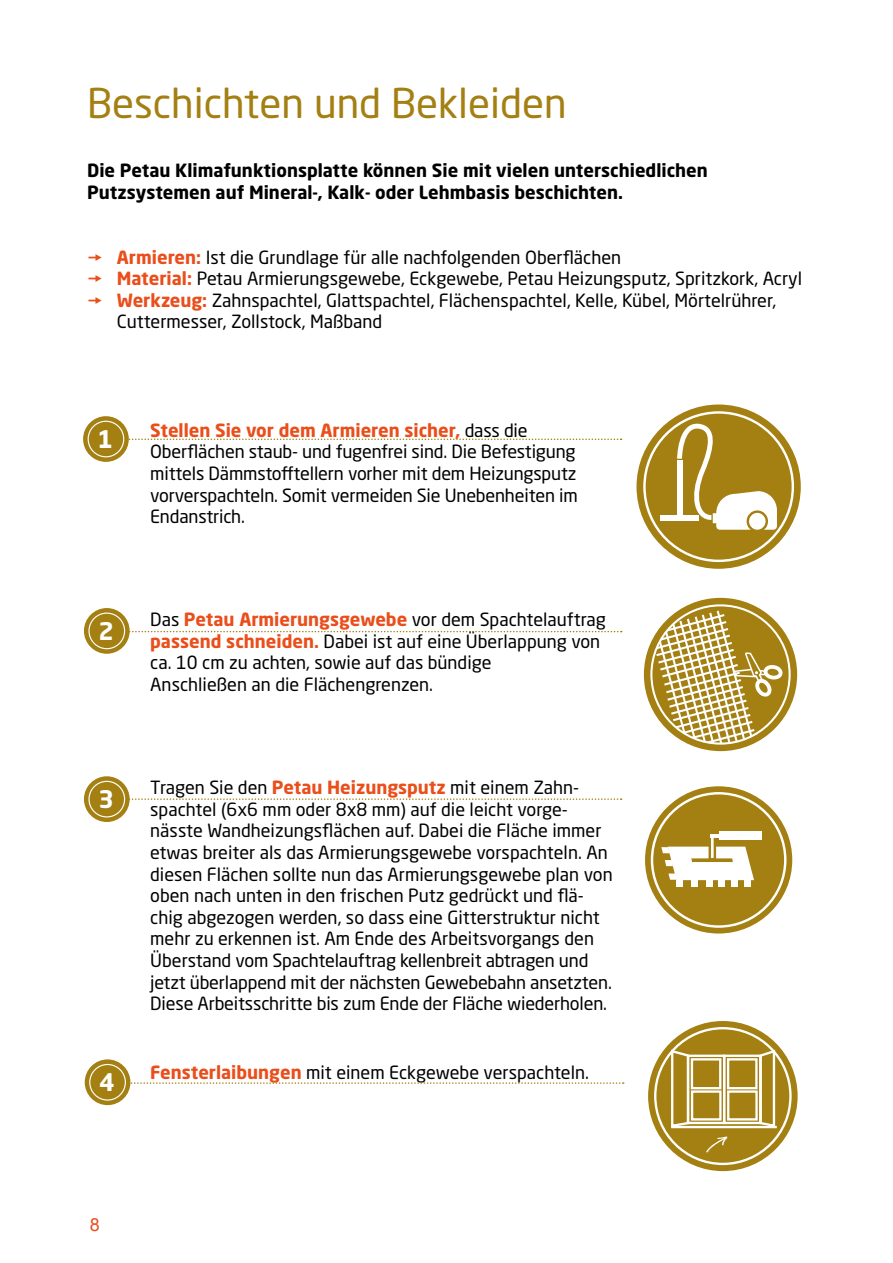
<style>
.page{position:relative;width:893px;height:1263px;background:#fff}
.page>*{position:absolute;margin:0;border:0;box-sizing:border-box;transform-origin:0 0}
.t1{font:40.5px "Neo Sans W1 G";color:#a48013}
.t2{font:700 24px "Neo Sans W1 G";color:#fff}
.t3{font:18px/21.6px "Neo Sans W1 G";color:#000}
.t4{font:700 18px/21.6px "Neo Sans W1 G";color:#000}
.t5{font:18px "Arial";color:#e94e1b}
.s1{color:#e94e1b}
.s2{font-weight:700;color:#e94e1b}
</style>
<div class="page">
<svg style="left:129px;top:438px;width:493px;height:2px"></svg>
<svg style="left:130px;top:631px;width:492px;height:1px"></svg>
<svg style="left:130px;top:798px;width:492px;height:2px"></svg>
<svg style="left:130px;top:1082px;width:494px;height:2px"></svg>
<div style="left:83px;top:416px;width:46px;height:46px;background:#a48013;border-radius:50%"></div>
<div style="left:88px;top:421px;width:36px;height:36px;border:1px solid #fff;border-radius:50%"></div>
<div style="left:84px;top:608px;width:46px;height:46px;background:#a48013;border-radius:50%"></div>
<div style="left:88px;top:612px;width:37px;height:37px;border:1px solid #fff;border-radius:50%"></div>
<div style="left:84px;top:776px;width:46px;height:46px;background:#a48013;border-radius:50%"></div>
<div style="left:88px;top:781px;width:37px;height:36px;border:1px solid #fff;border-radius:50%"></div>
<div style="left:85px;top:1059px;width:45px;height:46px;background:#a48013;border-radius:50%"></div>
<div style="left:89px;top:1064px;width:37px;height:36px;border:1px solid #fff;border-radius:50%"></div>
<svg style="left:635px;top:403px;width:167px;height:167px;fill:#a48013"></svg>
<div style="left:644px;top:412px;width:149px;height:149px;background:#a48013;border-radius:50%"></div>
<div style="left:660px;top:515px;width:39px;height:6px;background:#fff"></div>
<svg style="left:675px;top:424px;width:102px;height:106px"></svg>
<svg style="left:748px;top:512px;width:19px;height:19px"></svg>
<div style="left:747px;top:510px;width:21px;height:22px;border:2px solid #a48013;border-radius:50%"></div>
<svg style="left:643px;top:597px;width:155px;height:155px;background:#b5973f"></svg>
<div style="left:641px;top:595px;width:159px;height:159px;border:3px solid #fff;border-radius:50%"></div>
<svg style="left:651px;top:608px;width:132px;height:136px"></svg>
<svg style="left:643px;top:785px;width:151px;height:150px;fill:#a48013"></svg>
<div style="left:642px;top:783px;width:153px;height:153px;border:3px solid #fff;border-radius:50%"></div>
<div style="left:652px;top:793px;width:133px;height:133px;background:#a48013;border-radius:50%"></div>
<div style="left:677px;top:880px;width:6px;height:7px;background:#fff"></div>
<div style="left:692px;top:880px;width:6px;height:7px;background:#fff"></div>
<div style="left:706px;top:880px;width:7px;height:7px;background:#fff"></div>
<div style="left:719px;top:880px;width:6px;height:7px;background:#fff"></div>
<div style="left:732px;top:880px;width:6px;height:7px;background:#fff"></div>
<div style="left:745px;top:880px;width:6px;height:7px;background:#fff"></div>
<svg style="left:661px;top:847px;width:93px;height:33px"></svg>
<svg style="left:708px;top:834px;width:8px;height:26px"></svg>
<hr style="left:711px;top:835px;width:35px;height:3px;background:#fff">
<div style="left:719px;top:831px;width:43px;height:9px;background:#fff"></div>
<svg style="left:647px;top:1019px;width:152px;height:153px;fill:#a48013"></svg>
<div style="left:645px;top:1018px;width:155px;height:156px;border:3px solid #fff;border-radius:50%"></div>
<div style="left:655px;top:1028px;width:135px;height:136px;background:#a48013;border-radius:50%"></div>
<div style="left:687px;top:1054px;width:38px;height:70px;border:2px solid #fff"></div>
<div style="left:691px;top:1058px;width:30px;height:31px;border:2px solid #fff"></div>
<div style="left:723px;top:1054px;width:38px;height:70px;border:2px solid #fff"></div>
<svg style="left:758px;top:1048px;width:18px;height:78px"></svg>
<div style="left:727px;top:1058px;width:31px;height:31px;border:2px solid #fff"></div>
<svg style="left:670px;top:1048px;width:21px;height:78px"></svg>
<hr style="left:671px;top:1126px;width:106px;height:2px;background:#fff">
<div style="left:691px;top:1090px;width:31px;height:30px;border:2px solid #fff"></div>
<div style="left:727px;top:1090px;width:31px;height:30px;border:2px solid #fff"></div>
<svg style="left:706px;top:1136px;width:21px;height:17px"></svg>
<h1 class="t1" style="left:87px;top:78px;width:481px">Beschichten und Bekleiden</h1>
<p class="t4" style="left:87px;top:159px;width:622px">Die Petau Klimafunktionsplatte können Sie mit vielen unterschiedlichen<br>Putzsystemen auf Mineral-, Kalk- oder Lehmbasis beschichten.</p>
<p class="t3" style="left:87px;top:246px;width:536px"><span class="s1">▼</span> <span class="s2">Armieren:</span> Ist die Grundlage für alle nachfolgenden Oberflächen</p>
<p class="t3" style="left:87px;top:267px;width:716px"><span class="s1">▼</span> <span class="s2">Material:</span> Petau Armierungsgewebe, Eckgewebe, Petau Heizungsputz, Spritzkork, Acryl</p>
<p class="t3" style="left:117px;top:289px;width:661px;text-indent:-30px"><span class="s1">▼</span> <span class="s2">Werkzeug:</span> Zahnspachtel, Glattspachtel, Flächenspachtel, Kelle, Kübel, Mörtelrührer,<br>Cuttermesser, Zollstock, Maßband</p>
<h2 class="t2" style="left:98px;top:424px;width:17px">1</h2>
<h2 class="t2" style="left:98px;top:616px;width:17px">2</h2>
<h2 class="t2" style="left:98px;top:784px;width:17px">3</h2>
<h2 class="t2" style="left:99px;top:1067px;width:17px">4</h2>
<p class="t3" style="left:150px;top:419px;width:429px"><span class="s2">Stellen Sie vor dem Armieren sicher,</span> dass die Oberflächen staub- und fugenfrei sind. Die Befestigung mittels Dämmstofftellern vorher mit dem Heizungsputz vorverspachteln. Somit vermeiden Sie Unebenheiten im Endanstrich.</p>
<p class="t3" style="left:150px;top:608px;width:457px">Das <span class="s2">Petau Armierungsgewebe</span> vor dem Spachtelauftrag <span class="s2">passend schneiden.</span> Dabei ist auf eine Überlappung von ca. 10 cm zu achten, sowie auf das bündige<br>Anschließen an die Flächengrenzen.</p>
<p class="t3" style="left:150px;top:776px;width:464px">Tragen Sie den <span class="s2">Petau Heizungsputz</span> mit einem Zahn&shy;spachtel (6x6 mm oder 8x8 mm) auf die leicht vorge&shy;nässte Wandheizungsflächen auf. Dabei die Fläche immer etwas breiter als das Armierungsgewebe vorspachteln. An diesen Flächen sollte nun das Armierungsgewebe plan von oben nach unten in den frischen Putz gedrückt und flä&shy;chig abgezogen werden, so dass eine Gitterstruktur nicht mehr zu erkennen ist. Am Ende des Arbeitsvorgangs den Überstand vom Spachtelauftrag kellenbreit abtragen und jetzt überlappend mit der nächsten Gewebebahn ansetzten.<br>Diese Arbeitsschritte bis zum Ende der Fläche wiederholen.</p>
<p class="t3" style="left:150px;top:1061px;width:440px"><span class="s2">Fensterlaibungen</span> mit einem Eckgewebe verspachteln.</p>
<p class="t5" style="left:90px;top:1213px;width:12px">8</p>
</div>
